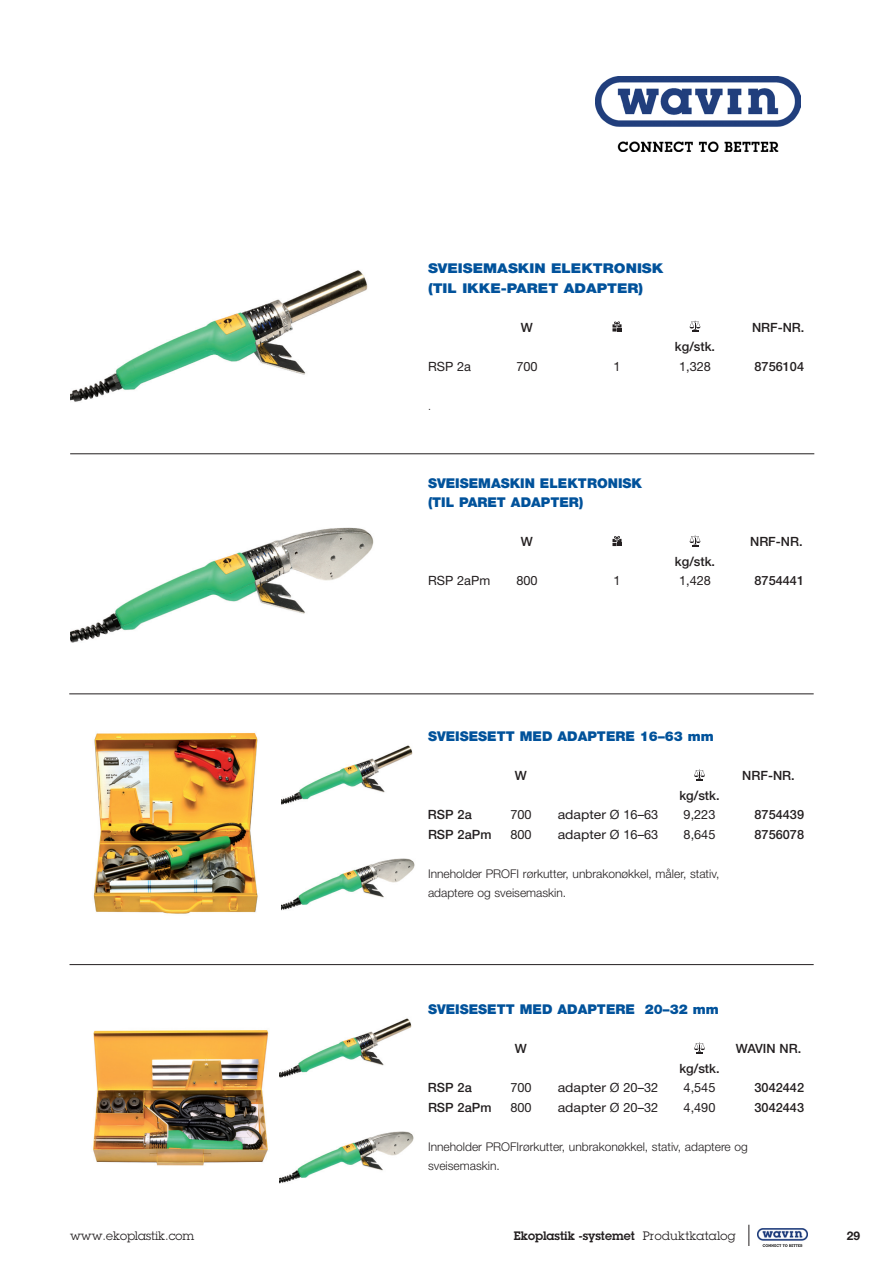
<style>
.page{position:relative;width:893px;height:1263px;background:#fff}
.page>*{position:absolute;margin:0;border:0;box-sizing:border-box;transform-origin:0 0}
.t1{font:900 13.5px/19.5px "Helvetica Neue LT Pro";color:#01529b}
.t2{font:900 13.5px/19.5px "Helvetica Neue LT Pro";color:#01529b;scale:1.1 1}
.t3{font:500 12.75px "Helvetica Neue LT Pro";color:#231f20}
.t4{font:12.75px "Helvetica Neue LT Pro";color:#231f20}
.t5{font:12.75px "Helvetica Neue LT Pro";color:#231f20;scale:1.1 1}
.t6{font:300 12px/19.5px "Helvetica Neue LT Pro";color:#231f20}
.t7{font:600 12px "Lubalin Graphfor Wavin";color:#231f20}
.t8{font:12px "Lubalin Graphfor Wavin";color:#231f20}
.t9{font:700 12px "Helvetica Neue LT Pro";color:#231f20}
.t10{font:300 10.5px "Helvetica Neue LT Pro";color:#231f20}
.s1{font-weight:400}
</style>
<div class="page">
<svg style="left:748px;top:1225px;width:1px;height:21px"></svg>
<img style="left:595px;top:77px;width:205px;height:75px">
<img style="left:758px;top:1228px;width:49px;height:19px">
<hr style="left:69px;top:693px;width:745px;height:1px;background:#231f20">
<svg style="left:612px;top:321px;width:9px;height:11px"></svg>
<svg style="left:690px;top:320px;width:10px;height:12px"></svg>
<svg style="left:612px;top:536px;width:9px;height:10px"></svg>
<svg style="left:690px;top:535px;width:10px;height:11px"></svg>
<svg style="left:694px;top:769px;width:11px;height:11px"></svg>
<svg style="left:694px;top:1042px;width:11px;height:11px"></svg>
<img style="left:93px;top:733px;width:165px;height:181px">
<img style="left:281px;top:745px;width:132px;height:60px">
<img style="left:281px;top:858px;width:134px;height:53px">
<img style="left:93px;top:1030px;width:187px;height:136px">
<hr style="left:70px;top:964px;width:744px;height:1px;background:#231f20">
<img style="left:280px;top:1018px;width:132px;height:60px">
<img style="left:280px;top:1131px;width:134px;height:53px">
<img style="left:70px;top:527px;width:304px;height:116px">
<img style="left:70px;top:270px;width:298px;height:132px">
<hr style="left:70px;top:453px;width:744px;height:1px;background:#231f20">
<p class="t2" style="left:428px;top:258px;width:215px">SVEISEMASKIN ELEKTRONISK (TIL IKKE-PARET ADAPTER)</p>
<p class="t3" style="left:521px;top:319px;width:14px">W</p>
<p class="t3" style="left:752px;top:319px;width:54px">NRF-NR.</p>
<p class="t3" style="left:675px;top:339px;width:42px">kg/stk.</p>
<p class="t4" style="left:428px;top:358px;width:45px">RSP 2a</p>
<p class="t4" style="left:516px;top:358px;width:23px">700</p>
<p class="t4" style="left:613px;top:358px;width:9px">1</p>
<p class="t4" style="left:679px;top:358px;width:33px">1,328</p>
<p class="t3" style="left:754px;top:358px;width:51px">8756104</p>
<p class="t10" style="left:428px;top:399px;width:4px">.</p>
<p class="t1" style="left:428px;top:473px;width:215px">SVEISEMASKIN ELEKTRONISK (TIL PARET ADAPTER)</p>
<p class="t3" style="left:521px;top:534px;width:14px">W</p>
<p class="t3" style="left:750px;top:534px;width:54px">NRF-NR.</p>
<p class="t3" style="left:675px;top:553px;width:42px">kg/stk.</p>
<p class="t4" style="left:428px;top:573px;width:64px">RSP 2aPm</p>
<p class="t4" style="left:516px;top:573px;width:23px">800</p>
<p class="t4" style="left:613px;top:573px;width:9px">1</p>
<p class="t4" style="left:679px;top:573px;width:33px">1,428</p>
<p class="t3" style="left:754px;top:573px;width:51px">8754441</p>
<p class="t1" style="left:428px;top:726px;width:287px">SVEISESETT MED ADAPTERE 16–63 mm</p>
<p class="t3" style="left:515px;top:768px;width:14px">W</p>
<p class="t3" style="left:742px;top:768px;width:54px">NRF-NR.</p>
<p class="t3" style="left:679px;top:787px;width:42px">kg/stk.</p>
<p class="t3" style="left:428px;top:807px;width:45px">RSP 2a</p>
<p class="t4" style="left:510px;top:807px;width:23px">700</p>
<p class="t5" style="left:558px;top:807px;width:93px">adapter Ø 16–63</p>
<p class="t4" style="left:684px;top:807px;width:33px">9,223</p>
<p class="t3" style="left:754px;top:807px;width:51px">8754439</p>
<p class="t3" style="left:428px;top:826px;width:65px">RSP 2aPm</p>
<p class="t4" style="left:510px;top:826px;width:23px">800</p>
<p class="t5" style="left:558px;top:826px;width:93px">adapter Ø 16–63</p>
<p class="t4" style="left:684px;top:826px;width:33px">8,645</p>
<p class="t3" style="left:754px;top:826px;width:51px">8756078</p>
<p class="t6" style="left:428px;top:863px;width:293px">Inneholder PROFI rørkutter, unbrakonøkkel, måler, stativ, adaptere og sveisemaskin.</p>
<p class="t1" style="left:428px;top:999px;width:292px">SVEISESETT MED ADAPTERE 20–32 mm</p>
<p class="t3" style="left:515px;top:1041px;width:14px">W</p>
<p class="t3" style="left:736px;top:1041px;width:67px">WAVIN NR.</p>
<p class="t3" style="left:679px;top:1060px;width:42px">kg/stk.</p>
<p class="t3" style="left:428px;top:1080px;width:45px">RSP 2a</p>
<p class="t4" style="left:510px;top:1080px;width:23px">700</p>
<p class="t5" style="left:558px;top:1080px;width:93px">adapter Ø 20–32</p>
<p class="t4" style="left:684px;top:1080px;width:33px">4,545</p>
<p class="t3" style="left:754px;top:1080px;width:51px">3042442</p>
<p class="t3" style="left:428px;top:1099px;width:65px">RSP 2aPm</p>
<p class="t4" style="left:510px;top:1099px;width:23px">800</p>
<p class="t5" style="left:558px;top:1099px;width:93px">adapter Ø 20–32</p>
<p class="t4" style="left:684px;top:1099px;width:33px">4,490</p>
<p class="t3" style="left:754px;top:1099px;width:51px">3042443</p>
<p class="t6" style="left:428px;top:1136px;width:321px">Inneholder PROFIrørkutter, unbrakonøkkel, stativ, adaptere og sveisemaskin.</p>
<p class="t8" style="left:70px;top:1228px;width:126px">www.ekoplastik.com</p>
<p class="t7" style="left:514px;top:1228px;width:223px">Ekoplastik -systemet <span class="s1">Produktkatalog</span></p>
<p class="t9" style="left:847px;top:1228px;width:15px">29</p>
</div>
